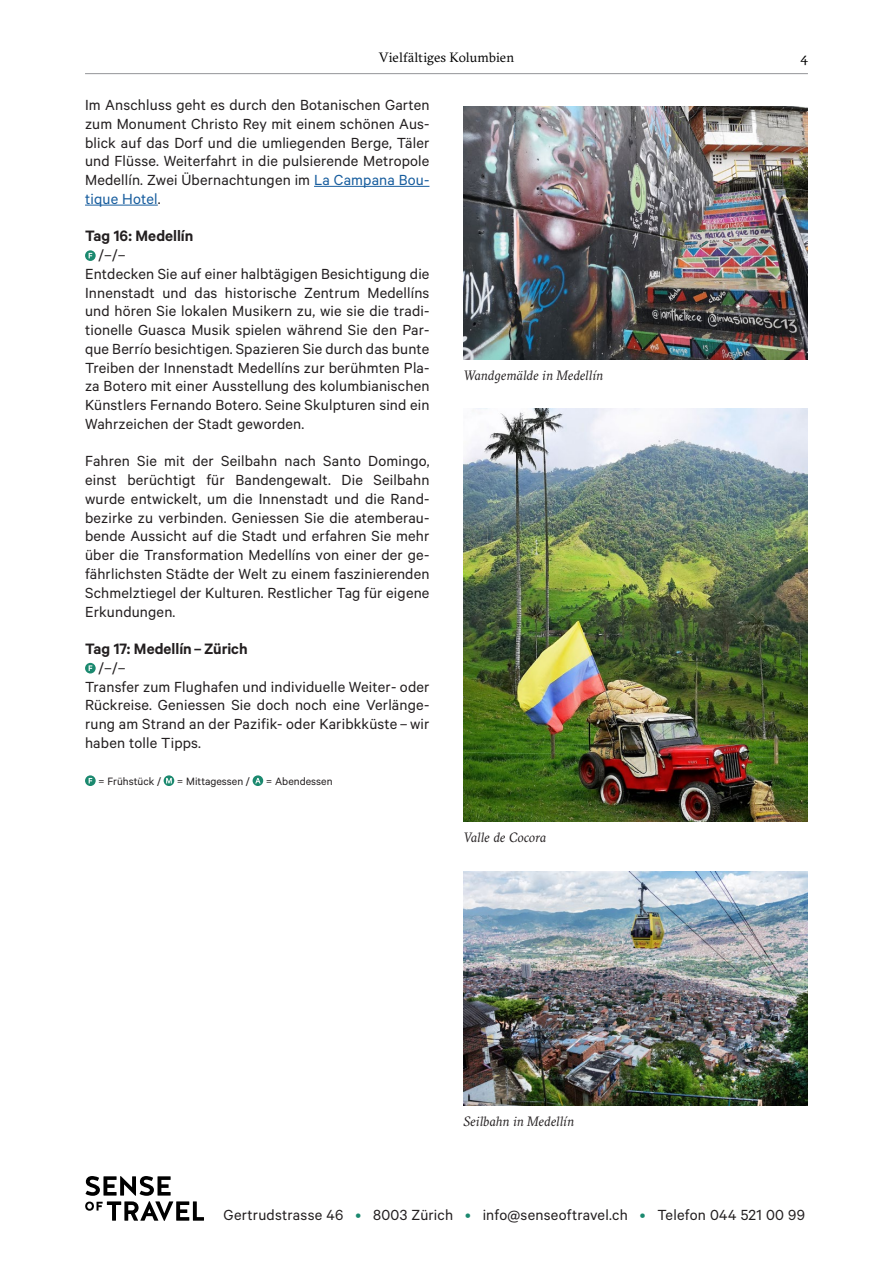
<style>
.page{position:relative;width:893px;height:1263px;background:#fff}
.page>*{position:absolute;margin:0;border:0;box-sizing:border-box;transform-origin:0 0}
.Programm_Titel{font:600 16.95px "Calibre";color:#231f20}
.Programm_Text{font:16.5px/18.8px "Calibre";letter-spacing:.01em;color:#231f20;text-align:justify}
.Bild-Legende{font:italic 13.5px "GT Sectra";letter-spacing:.005em;color:#231f20}
.t1{font:13.5px "GT Sectra";letter-spacing:.005em;color:#000}
.Legende_Essen{font:12px "Calibre";color:#231f20}
.s1{color:#175d9e}
.s2{color:#1b896f}
</style>
<div class="page">
<svg style="left:85px;top:1176px;width:119px;height:45px"></svg>
<hr style="left:85px;top:73px;width:723px;height:1px;background:#939598">
<hr style="left:314px;top:186px;width:115px;height:1px;background:#175d9e">
<hr style="left:85px;top:205px;width:73px;height:1px;background:#175d9e">
<svg style="left:85px;top:250px;width:11px;height:11px"></svg>
<svg style="left:89px;top:253px;width:3px;height:5px"></svg>
<svg style="left:85px;top:663px;width:11px;height:10px"></svg>
<svg style="left:89px;top:665px;width:3px;height:6px"></svg>
<svg style="left:85px;top:775px;width:11px;height:11px"></svg>
<svg style="left:89px;top:778px;width:3px;height:5px"></svg>
<svg style="left:164px;top:775px;width:10px;height:11px"></svg>
<svg style="left:166px;top:778px;width:6px;height:5px"></svg>
<svg style="left:253px;top:775px;width:10px;height:11px"></svg>
<svg style="left:255px;top:778px;width:6px;height:5px"></svg>
<img style="left:463px;top:106px;width:345px;height:253px">
<img style="left:463px;top:408px;width:345px;height:413px">
<img style="left:463px;top:871px;width:345px;height:234px">
<p class="t1" style="left:379px;top:50px;width:137px">Vielfältiges Kolumbien</p>
<p class="t1" style="left:800px;top:50px;width:9px">4</p>
<p class="Programm_Text" style="left:85px;top:95px;width:346px">Im Anschluss geht es durch den Botanischen Garten zum Monument Christo Rey mit einem schönen Aus&shy;blick auf das Dorf und die umliegenden Berge, Täler und Flüsse. Weiterfahrt in die pulsierende Metropole Medellín. Zwei Übernachtungen im <span class="s1">La Campana Bou&shy;tique Hotel</span>.</p>
<p class="Programm_Titel" style="left:85px;top:226px;width:110px">Tag 16: Medellín</p>
<p class="Programm_Text" style="left:99px;top:245px;width:29px">/–/–</p>
<p class="Programm_Text" style="left:85px;top:264px;width:346px">Entdecken Sie auf einer halbtägigen Besichtigung die Innenstadt und das historische Zentrum Medellíns und hören Sie lokalen Musikern zu, wie sie die tradi&shy;tionelle Guasca Musik spielen während Sie den Par&shy;que Berrío besichtigen. Spazieren Sie durch das bunte Treiben der Innenstadt Medellíns zur berühmten Pla&shy;za Botero mit einer Ausstellung des kolumbianischen Künstlers Fernando Botero. Seine Skulpturen sind ein Wahrzeichen der Stadt geworden.</p>
<p class="Programm_Text" style="left:85px;top:451px;width:346px">Fahren Sie mit der Seilbahn nach Santo Domingo, einst berüchtigt für Bandengewalt. Die Seilbahn wurde entwickelt, um die Innenstadt und die Rand&shy;bezirke zu verbinden. Geniessen Sie die atemberau&shy;bende Aussicht auf die Stadt und erfahren Sie mehr über die Transformation Medellíns von einer der ge&shy;fährlichsten Städte der Welt zu einem faszinierenden Schmelztiegel der Kulturen. Restlicher Tag für eigene Erkundungen.</p>
<p class="Programm_Titel" style="left:85px;top:639px;width:164px">Tag 17: Medellín–Zürich</p>
<p class="Programm_Text" style="left:99px;top:658px;width:29px">/–/–</p>
<p class="Programm_Text" style="left:85px;top:676px;width:346px">Transfer zum Flughafen und individuelle Weiter- oder Rückreise. Geniessen Sie doch noch eine Verlänge&shy;rung am Strand an der Pazifik- oder Karibkküste –wir haben tolle Tipps.</p>
<p class="Legende_Essen" style="left:98px;top:774px;width:64px">= Frühstück /</p>
<p class="Legende_Essen" style="left:177px;top:774px;width:75px">= Mittagessen /</p>
<p class="Legende_Essen" style="left:266px;top:774px;width:68px">= Abendessen</p>
<p class="Bild-Legende" style="left:463px;top:368px;width:141px">Wandgemälde in Medellín</p>
<p class="Bild-Legende" style="left:463px;top:830px;width:84px">Valle de Cocora</p>
<p class="Bild-Legende" style="left:463px;top:1114px;width:112px">Seilbahn in Medellín</p>
<p class="Programm_Text" style="left:224px;top:1205px;width:583px">Gertrudstrasse 46 <span class="s2">•</span> 8003 Zürich <span class="s2">•</span> info@senseoftravel.ch <span class="s2">•</span> Telefon 044 521 00 99</p>
</div>
